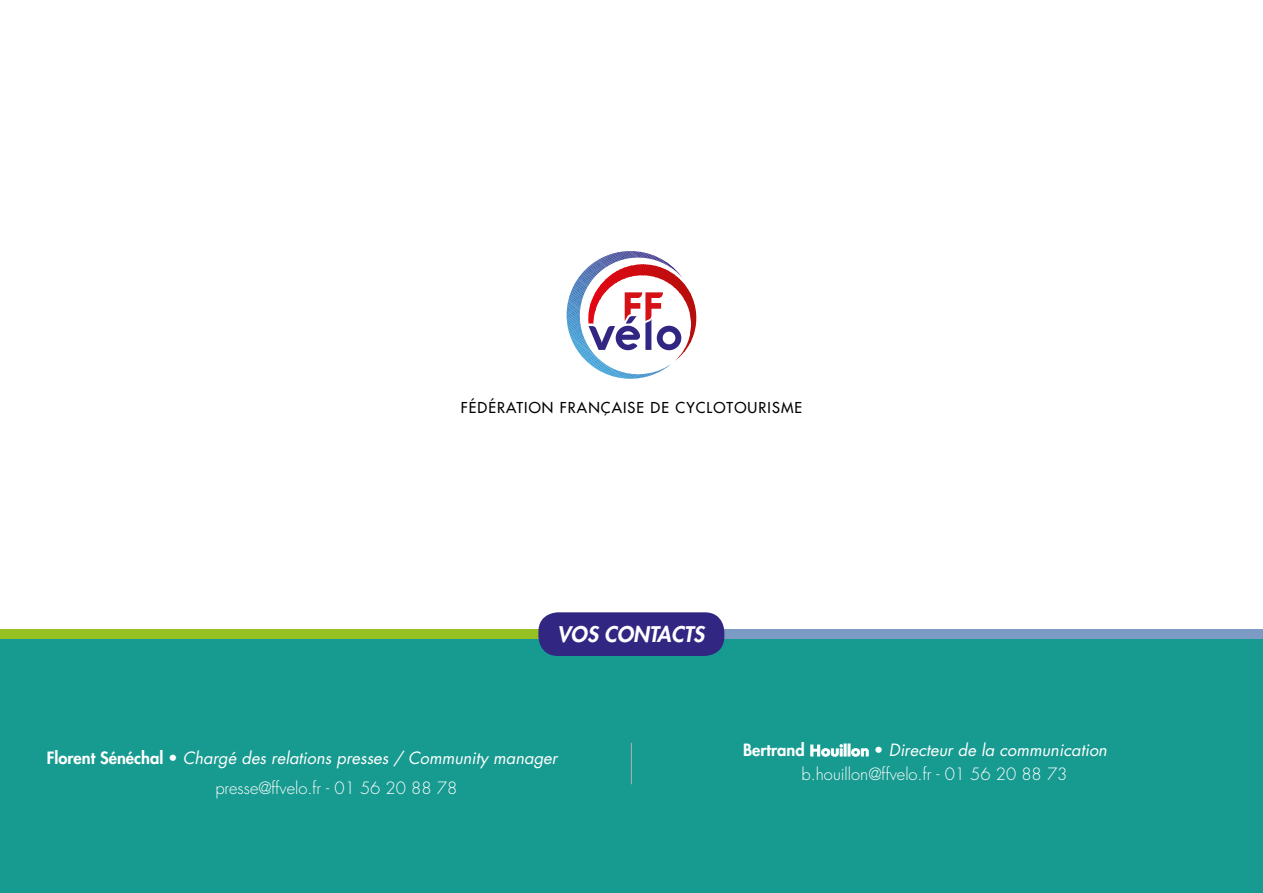
<style>
.page{position:relative;width:1263px;height:893px;background:#fff}
.page>*{position:absolute;margin:0;border:0;box-sizing:border-box;transform-origin:0 0}
.t1{font:italic 800 21px "Futura";color:#fff}
.t2{font:italic 16.5px/30.3px "Futura";color:#fff}
.t3{font:300 16.5px/24px "Futura";color:#fff}
.t4{font:14.7px "Futura";letter-spacing:.075em;color:#000}
.s1{font-weight:800;font-style:normal}
.s2{font-style:normal}
.s3{font-weight:300;font-style:normal}
.s4{font-weight:800}
.s5{font-family:"Futura PT";font-weight:600}
.s6{font-weight:400}
.s7{font-weight:400;font-style:italic}
</style>
<div class="page">
<div style="left:0;top:634px;width:1263px;height:259px;background:#179a90"></div>
<svg style="left:567px;top:251px;width:104px;height:128px"></svg>
<hr style="left:588px;top:264px;width:2px;height:97px;background:#e30613">
<hr style="left:590px;top:264px;width:2px;height:97px;background:#e20613">
<hr style="left:592px;top:264px;width:2px;height:97px;background:#e20613">
<hr style="left:594px;top:264px;width:1px;height:97px;background:#e10613">
<hr style="left:595px;top:264px;width:2px;height:97px;background:#e10613">
<hr style="left:597px;top:264px;width:1px;height:97px;background:#e00713">
<hr style="left:598px;top:264px;width:1px;height:97px;background:#df0713">
<hr style="left:599px;top:264px;width:1px;height:97px;background:#df0713">
<hr style="left:600px;top:264px;width:2px;height:97px;background:#de0713">
<hr style="left:602px;top:264px;width:2px;height:97px;background:#dd0712">
<hr style="left:604px;top:264px;width:2px;height:97px;background:#dc0812">
<hr style="left:606px;top:264px;width:1px;height:97px;background:#dc0812">
<hr style="left:607px;top:264px;width:2px;height:97px;background:#db0812">
<hr style="left:609px;top:264px;width:2px;height:97px;background:#da0812">
<hr style="left:611px;top:264px;width:1px;height:97px;background:#da0812">
<hr style="left:612px;top:264px;width:2px;height:97px;background:#d90812">
<hr style="left:614px;top:264px;width:2px;height:97px;background:#d80912">
<hr style="left:616px;top:264px;width:1px;height:97px;background:#d70912">
<hr style="left:617px;top:264px;width:1px;height:97px;background:#d70911">
<hr style="left:618px;top:264px;width:1px;height:97px;background:#d60911">
<hr style="left:619px;top:264px;width:2px;height:97px;background:#d50911">
<hr style="left:621px;top:264px;width:2px;height:97px;background:#d50911">
<hr style="left:623px;top:264px;width:2px;height:97px;background:#d40a11">
<hr style="left:625px;top:264px;width:1px;height:97px;background:#d30a11">
<hr style="left:626px;top:264px;width:2px;height:97px;background:#d30a11">
<hr style="left:628px;top:264px;width:2px;height:97px;background:#d20a11">
<hr style="left:630px;top:264px;width:1px;height:97px;background:#d10a11">
<hr style="left:631px;top:264px;width:2px;height:97px;background:#d10a10">
<hr style="left:633px;top:264px;width:1px;height:97px;background:#d00a10">
<hr style="left:634px;top:264px;width:1px;height:97px;background:#cf0b10">
<hr style="left:635px;top:264px;width:1px;height:97px;background:#cf0b10">
<hr style="left:636px;top:264px;width:2px;height:97px;background:#ce0b10">
<hr style="left:638px;top:264px;width:2px;height:97px;background:#cd0b10">
<hr style="left:640px;top:264px;width:1px;height:97px;background:#cd0b10">
<hr style="left:641px;top:264px;width:3px;height:97px;background:#cc0b10">
<hr style="left:644px;top:264px;width:1px;height:97px;background:#cb0b0f">
<hr style="left:645px;top:264px;width:2px;height:97px;background:#ca0b0f">
<hr style="left:647px;top:264px;width:2px;height:97px;background:#ca0c0f">
<hr style="left:649px;top:264px;width:1px;height:97px;background:#c90c0f">
<hr style="left:650px;top:264px;width:2px;height:97px;background:#c80c0f">
<hr style="left:652px;top:264px;width:1px;height:97px;background:#c80c0f">
<hr style="left:653px;top:264px;width:1px;height:97px;background:#c70c0f">
<hr style="left:654px;top:264px;width:1px;height:97px;background:#c60c0f">
<hr style="left:655px;top:264px;width:2px;height:97px;background:#c60c0f">
<hr style="left:657px;top:264px;width:2px;height:97px;background:#c50c0e">
<hr style="left:659px;top:264px;width:1px;height:97px;background:#c40c0e">
<hr style="left:660px;top:264px;width:2px;height:97px;background:#c40d0e">
<hr style="left:662px;top:264px;width:2px;height:97px;background:#c30d0e">
<hr style="left:664px;top:264px;width:1px;height:97px;background:#c20d0e">
<hr style="left:665px;top:264px;width:2px;height:97px;background:#c20d0e">
<hr style="left:667px;top:264px;width:2px;height:97px;background:#c10d0e">
<hr style="left:669px;top:264px;width:2px;height:97px;background:#c00d0e">
<hr style="left:671px;top:264px;width:1px;height:97px;background:#c00d0d">
<hr style="left:672px;top:264px;width:1px;height:97px;background:#bf0d0d">
<hr style="left:673px;top:264px;width:1px;height:97px;background:#be0e0d">
<hr style="left:674px;top:264px;width:2px;height:97px;background:#bd0e0d">
<hr style="left:676px;top:264px;width:2px;height:97px;background:#bd0e0d">
<hr style="left:678px;top:264px;width:1px;height:97px;background:#bc0e0d">
<hr style="left:679px;top:264px;width:2px;height:97px;background:#bb0e0c">
<hr style="left:681px;top:264px;width:2px;height:97px;background:#bb0e0c">
<hr style="left:683px;top:264px;width:1px;height:97px;background:#ba0e0c">
<hr style="left:684px;top:264px;width:2px;height:97px;background:#b90e0c">
<hr style="left:686px;top:264px;width:2px;height:97px;background:#b80e0c">
<hr style="left:688px;top:264px;width:2px;height:97px;background:#b80e0c">
<hr style="left:690px;top:264px;width:1px;height:97px;background:#b60e0b">
<hr style="left:691px;top:264px;width:2px;height:97px;background:#b60e0b">
<hr style="left:693px;top:264px;width:2px;height:97px;background:#b50e0b">
<hr style="left:695px;top:264px;width:1px;height:97px;background:#b40f0b">
<hr style="left:631px;top:743px;width:1px;height:41px;background:#b3b2b2">
<div style="left:0;top:629px;width:632px;height:10px;background:#95c123"></div>
<div style="left:631px;top:629px;width:632px;height:10px;background:#7b9ac4"></div>
<div style="left:538px;top:612px;width:186px;height:44px;background:#312783;border-radius:20px"></div>
<p class="t4" style="left:461px;top:398px;width:343px">FÉDÉRATION FRANÇAISE DE CYCLOTOURISME</p>
<p class="t1" style="left:557px;top:620px;width:149px">VOS CONTACTS</p>
<p class="t2" style="left:215px;top:742px;width:343px;text-indent:-168px"><span class="s1">Florent Sénéchal</span> <span class="s2">•</span> Chargé des relations presses / Community manager <span class="s3">presse@ffvelo.fr - 01 56 20 88 78</span></p>
<p class="t3" style="left:801px;top:738px;width:307px;text-indent:-58px"><span class="s4">Bertrand</span> <span class="s5">Houillon</span> <span class="s6">•</span> <span class="s7">Directeur de la communication </span>b.houillon@ffvelo.fr - 01 56 20 88 73</p>
</div>
